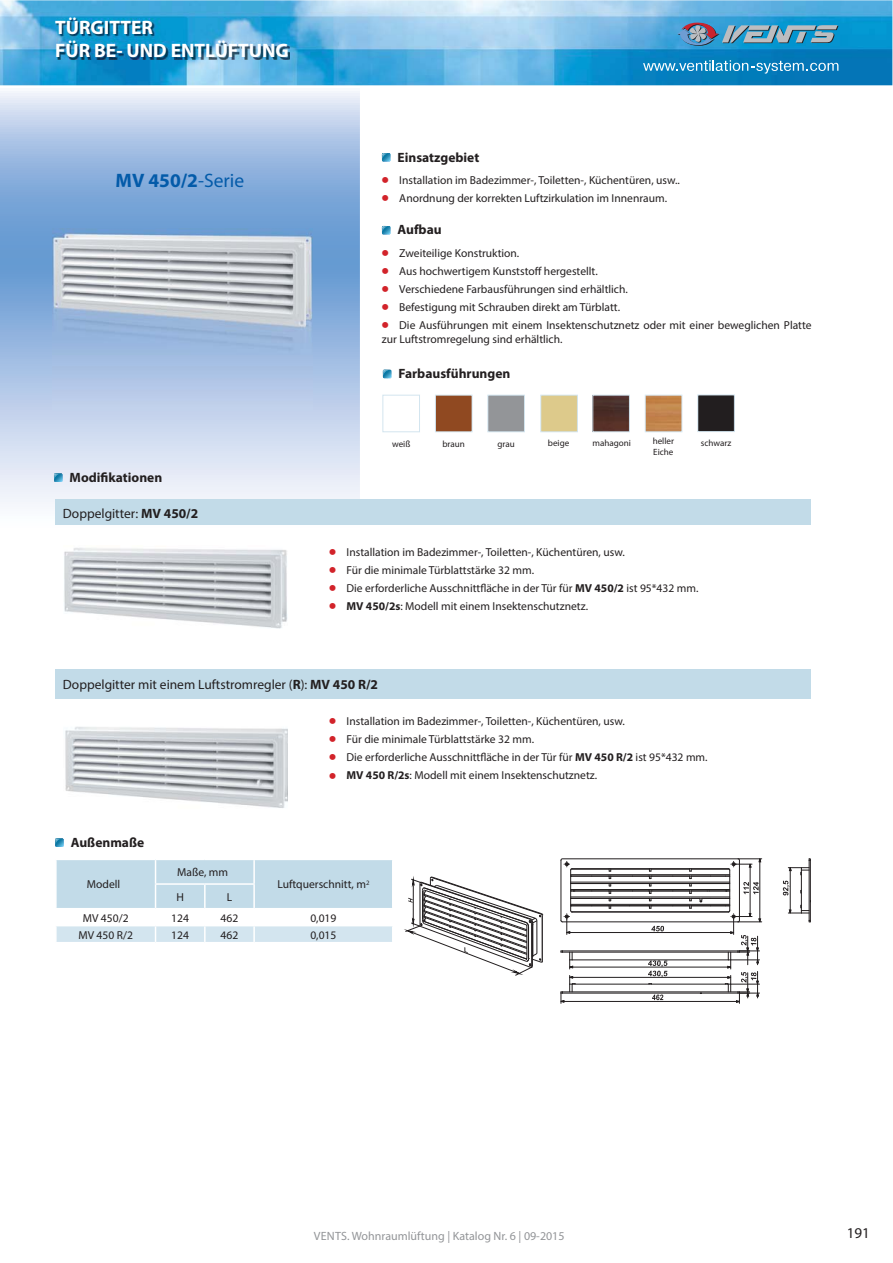
<style>
.page{position:relative;width:893px;height:1263px;background:#fff}
.page>*{position:absolute;margin:0;border:0;box-sizing:border-box;transform-origin:0 0}
.t1{font:700 19.5px/23.4px "Myriad Pro";color:#fff}
.t2{font:700 19.5px "Myriad Pro";color:#035ba9}
.t3{font:15px "Myriad Pro";color:#231f20}
.t4{font:13.5px "Myriad Pro";color:#231f20}
.t5{font:700 13.5px "Myriad Pro";color:#231f20}
.t6{font:12px "Myriad Pro";color:#939598}
.t7{font:11.55px/13.8px "Myriad Pro";color:#231f20}
.t8{font:9px/10.9px "Myriad Pro";color:#231f20}
.s1{font-weight:400}
.s2{font-weight:700}
.s3{font-family:"Free Set C";font-weight:700;font-size:17.25px;color:#d2232a}
</style>
<div class="page">
<svg style="left:0;top:85px;width:360px;height:614px"></svg>
<img style="left:0;top:0;width:892px;height:85px">
<svg style="left:677px;top:22px;width:161px;height:24px;background:#5c96b6"></svg>
<svg style="left:643px;top:60px;width:195px;height:14px;background:#3897c8"></svg>
<svg style="left:382px;top:153px;width:8px;height:8px"></svg>
<svg style="left:382px;top:226px;width:8px;height:8px"></svg>
<svg style="left:54px;top:473px;width:8px;height:9px"></svg>
<div style="left:56px;top:500px;width:755px;height:25px;background:#c2dbe8"></div>
<div style="left:56px;top:669px;width:755px;height:29px;background:#c2dbe8"></div>
<img style="left:63px;top:545px;width:224px;height:84px">
<img style="left:52px;top:228px;width:260px;height:183px">
<img style="left:65px;top:726px;width:222px;height:82px">
<img style="left:57px;top:19px;width:232px;height:40px">
<svg style="left:56px;top:860px;width:336px;height:82px"></svg>
<svg style="left:55px;top:838px;width:9px;height:9px"></svg>
<svg style="left:405px;top:877px;width:138px;height:99px"></svg>
<hr style="left:809px;top:860px;width:1px;height:60px;background:#221e1f">
<hr style="left:810px;top:860px;width:1px;height:60px;background:#221e1f">
<svg style="left:783px;top:867px;width:28px;height:47px"></svg>
<svg style="left:560px;top:858px;width:202px;height:145px"></svg>
<svg style="left:383px;top:370px;width:8px;height:8px"></svg>
<div style="left:382px;top:395px;width:38px;height:37px;border:1px solid #d3e5ef"></div>
<div style="left:435px;top:395px;width:37px;height:37px;background:#904921"></div>
<div style="left:488px;top:395px;width:36px;height:37px;background:#939598"></div>
<div style="left:487px;top:395px;width:38px;height:37px;border:1px solid #d3e5ef"></div>
<div style="left:541px;top:395px;width:36px;height:37px;background:#ddca8b"></div>
<div style="left:540px;top:395px;width:38px;height:37px;border:1px solid #d3e5ef"></div>
<img style="left:594px;top:397px;width:34px;height:33px">
<div style="left:592px;top:395px;width:38px;height:37px;border:1px solid #d3e5ef"></div>
<img style="left:647px;top:397px;width:33px;height:33px">
<div style="left:645px;top:395px;width:37px;height:37px;border:1px solid #d3e5ef"></div>
<div style="left:698px;top:395px;width:36px;height:37px;background:#221e1f"></div>
<div style="left:697px;top:395px;width:38px;height:37px;border:1px solid #d3e5ef"></div>
<h1 class="t1" style="left:55px;top:17px;width:235px">TÜRGITTER<br>FÜR BE- UND ENTLÜFTUNG</h1>
<h1 class="t2" style="left:116px;top:173px;width:130px">MV 450/2<span class="s1">-Serie</span></h1>
<p class="t5" style="left:70px;top:472px;width:94px">Modifikationen</p>
<p class="t4" style="left:63px;top:508px;width:137px">Doppelgitter: <span class="s2">MV 450/2</span></p>
<p class="t5" style="left:397px;top:152px;width:83px">Einsatzgebiet</p>
<p class="t7" style="left:382px;top:174px;width:299px"><span class="s3">•</span> Installation im Badezimmer-, Toiletten-, Küchentüren, usw..</p>
<p class="t7" style="left:382px;top:192px;width:287px"><span class="s3">•</span> Anordnung der korrekten Luftzirkulation im Innenraum.</p>
<p class="t5" style="left:397px;top:225px;width:46px">Aufbau</p>
<p class="t7" style="left:382px;top:247px;width:139px"><span class="s3">•</span> Zweiteilige Konstruktion.</p>
<p class="t7" style="left:382px;top:265px;width:217px"><span class="s3">•</span> Aus hochwertigem Kunststoff hergestellt.</p>
<p class="t7" style="left:382px;top:283px;width:247px"><span class="s3">•</span> Verschiedene Farbausführungen sind erhältlich.</p>
<p class="t7" style="left:382px;top:301px;width:240px"><span class="s3">•</span> Befestigung mit Schrauben direkt am Türblatt.</p>
<p class="t7" style="left:382px;top:319px;width:431px"><span class="s3">•</span> Die Ausführungen mit einem Insektenschutznetz oder mit einer beweglichen Platte zur Luftstromregelung sind erhältlich.</p>
<p class="t5" style="left:398px;top:369px;width:113px">Farbausführungen</p>
<p class="t8" style="left:392px;top:439px;width:20px">weiß</p>
<p class="t8" style="left:442px;top:439px;width:24px">braun</p>
<p class="t8" style="left:497px;top:439px;width:19px">grau</p>
<p class="t8" style="left:548px;top:438px;width:23px">beige</p>
<p class="t8" style="left:592px;top:438px;width:40px">mahagoni</p>
<p class="t8" style="left:653px;top:437px;width:23px">heller<br>Eiche</p>
<p class="t8" style="left:701px;top:438px;width:32px">schwarz</p>
<p class="t7" style="left:329px;top:546px;width:297px"><span class="s3">•</span> Installation im Badezimmer-, Toiletten-, Küchentüren, usw.</p>
<p class="t7" style="left:329px;top:564px;width:206px"><span class="s3">•</span> Für die minimale Türblattstärke 32 mm.</p>
<p class="t7" style="left:329px;top:582px;width:371px"><span class="s3">•</span> Die erforderliche Ausschnittfläche in der Tür für <span class="s2">MV 450/2</span> ist 95*432 mm.</p>
<p class="t7" style="left:329px;top:600px;width:260px"><span class="s3">•</span> <span class="s2">MV 450/2s</span>: Modell mit einem Insektenschutznetz.</p>
<p class="t4" style="left:63px;top:679px;width:317px">Doppelgitter mit einem Luftstromregler (<span class="s2">R</span>): <span class="s2">MV 450 R/2</span></p>
<p class="t5" style="left:71px;top:837px;width:75px">Außenmaße</p>
<p class="t7" style="left:87px;top:878px;width:35px">Modell</p>
<p class="t7" style="left:177px;top:866px;width:52px">Maße, mm</p>
<p class="t7" style="left:176px;top:891px;width:9px">H</p>
<p class="t7" style="left:227px;top:891px;width:7px">L</p>
<p class="t7" style="left:329px;top:715px;width:297px"><span class="s3">•</span> Installation im Badezimmer-, Toiletten-, Küchentüren, usw.</p>
<p class="t7" style="left:329px;top:733px;width:206px"><span class="s3">•</span> Für die minimale Türblattstärke 32 mm.</p>
<p class="t7" style="left:329px;top:751px;width:380px"><span class="s3">•</span> Die erforderliche Ausschnittfläche in der Tür für <span class="s2">MV 450 R/2</span> ist 95*432 mm.</p>
<p class="t7" style="left:329px;top:769px;width:270px"><span class="s3">•</span> <span class="s2">MV 450 R/2s</span>: Modell mit einem Insektenschutznetz.</p>
<p class="t7" style="left:277px;top:878px;width:94px">Luftquerschnitt, m<sup>2</sup></p>
<p class="t7" style="left:83px;top:911px;width:47px">MV 450/2</p>
<p class="t7" style="left:171px;top:911px;width:19px">124</p>
<p class="t7" style="left:221px;top:911px;width:19px">462</p>
<p class="t7" style="left:310px;top:911px;width:28px">0,019</p>
<p class="t7" style="left:78px;top:928px;width:56px">MV 450 R/2</p>
<p class="t7" style="left:171px;top:928px;width:19px">124</p>
<p class="t7" style="left:221px;top:928px;width:19px">462</p>
<p class="t7" style="left:310px;top:928px;width:28px">0,015</p>
<p class="t6" style="left:314px;top:1231px;width:252px">VENTS. Wohnraumlüftung | Katalog Nr. 6 | 09-2015</p>
<p class="t3" style="left:847px;top:1227px;width:25px">191</p>
</div>
